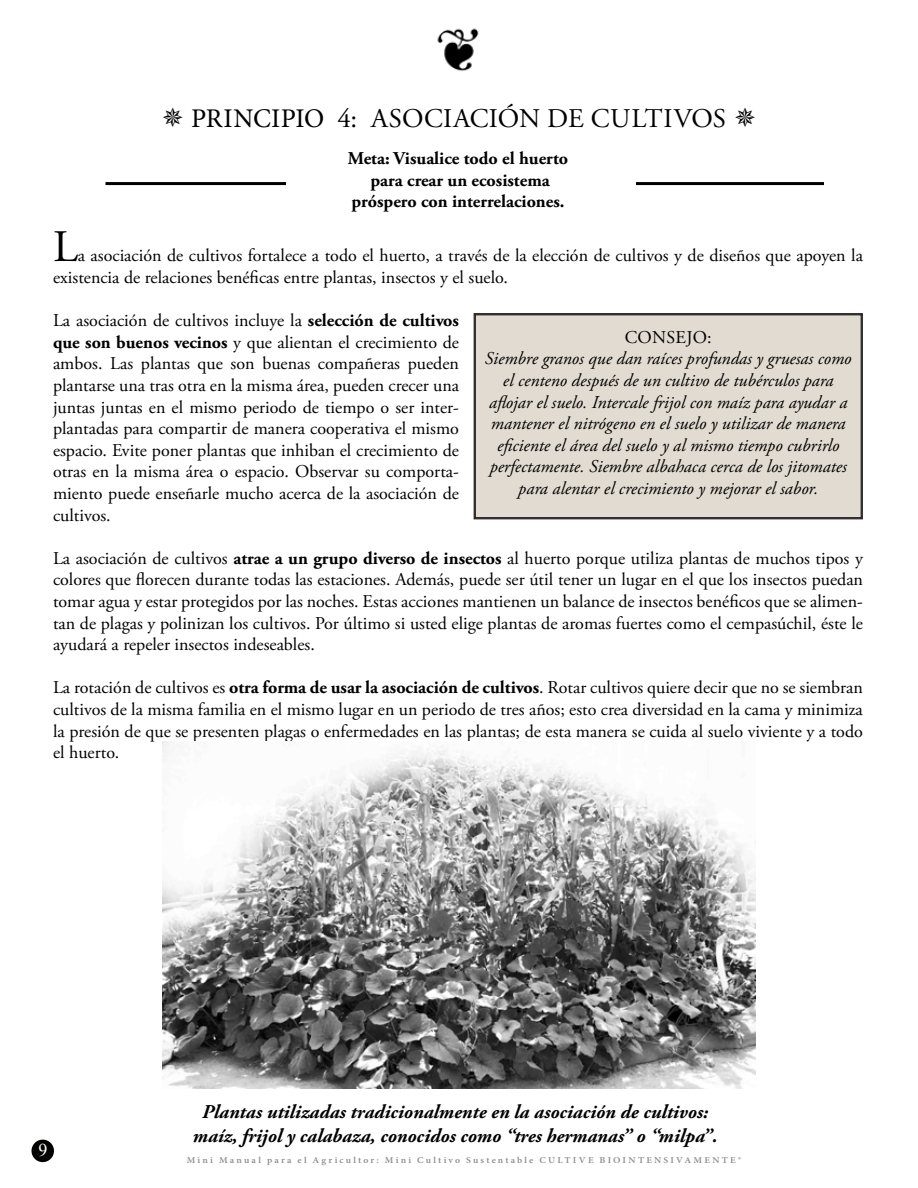
<style>
.page{position:relative;width:918px;height:1188px;background:#fff}
.page>*{position:absolute;margin:0;border:0;box-sizing:border-box;transform-origin:0 0}
.t1{font:45px "Adobe Garamond Pro";color:#000}
.t2{font:27px "Adobe Garamond Pro";letter-spacing:.015em;color:#000}
.t3{font:italic 700 19.5px/23.4px "Adobe Garamond Pro";color:#000;text-align:center}
.t4{font:18px/21.6px "Adobe Garamond Pro";color:#000;text-align:justify}
.t5{font:italic 18px/21.6px "Adobe Garamond Pro";color:#000;text-align:center}
.t6{font:700 18px/21.6px "Adobe Garamond Pro";color:#000;text-align:center}
.t7{font:18px "Times New Roman";color:#fffef9}
.t8{font:600 9px "Minion Pro";letter-spacing:.23em;color:#8a8c8e;scale:1.08 1}
.s1{font-family:"Minion Pro"}
.s2{font-weight:700}
</style>
<div class="page">
<div style="left:32px;top:1140px;width:22px;height:22px;background:#000;border-radius:50%"></div>
<img style="left:437px;top:28px;width:42px;height:43px">
<hr style="left:106px;top:182px;width:180px;height:3px;background:#000">
<hr style="left:636px;top:182px;width:188px;height:3px;background:#000">
<div style="left:474px;top:313px;width:389px;height:206px;background:#e1dbd1"></div>
<div style="left:475px;top:315px;width:386px;height:203px;border:1px solid #231f20"></div>
<img style="left:162px;top:741px;width:594px;height:347px">
<h2 class="t2" style="left:191px;top:103px;width:537px"><span class="s1">PRINCIPIO</span> 4: ASOCIACIÓN DE CULTIVOS</h2>
<p class="t6" style="left:348px;top:148px;width:222px">Meta: Visualice todo el huerto para crear un ecosistema próspero con interrelaciones.</p>
<h1 class="t1" style="left:53px;top:220px;width:26px">L</h1>
<p class="t4" style="left:53px;top:246px;width:812px;text-indent:25px">a asociación de cultivos fortalece a todo el huerto, a través de la elección de cultivos y de diseños que apoyen la existencia de relaciones benéficas entre plantas, insectos y el suelo.</p>
<p class="t4" style="left:53px;top:310px;width:408px">La asociación de cultivos incluye la <span class="s2">selección de cultivos que son buenos vecinos</span> y que alientan el crecimiento de ambos. Las plantas que son buenas compañeras pueden plantarse una tras otra en la misma área, pueden crecer una juntas juntas en el mismo periodo de tiempo o ser inter&shy;plantadas para compartir de manera cooperativa el mismo espacio. Evite poner plantas que inhiban el crecimiento de otras en la misma área o espacio. Observar su comporta&shy;miento puede enseñarle mucho acerca de la asociación de cultivos.</p>
<p class="t4" style="left:53px;top:548px;width:812px">La asociación de cultivos <span class="s2">atrae a un grupo diverso de insectos</span> al huerto porque utiliza plantas de muchos tipos y colores que florecen durante todas las estaciones. Además, puede ser útil tener un lugar en el que los insectos puedan tomar agua y estar protegidos por las noches. Estas acciones mantienen un balance de insectos benéficos que se alimen&shy;tan de plagas y polinizan los cultivos. Por último si usted elige plantas de aromas fuertes como el cempasúchil, éste le ayudará a repeler insectos indeseables.</p>
<p class="t4" style="left:53px;top:678px;width:812px">La rotación de cultivos es <span class="s2">otra forma de usar la asociación de cultivos</span>. Rotar cultivos quiere decir que no se siembran cultivos de la misma familia en el mismo lugar en un periodo de tres años; esto crea diversidad en la cama y minimiza la presión de que se presenten plagas o enfermedades en las plantas; de esta manera se cuida al suelo viviente y a todo el huerto.</p>
<p class="t4" style="left:625px;top:327px;width:26px">Conse</p>
<p class="t4" style="left:686px;top:327px;width:27px">jo:</p>
<p class="t5" style="left:485px;top:348px;width:368px">Siembre granos que dan raíces profundas y gruesas como el centeno después de un cultivo de tubérculos para aflojar el suelo. Intercale frijol con maíz para ayudar a mantener el nitrógeno en el suelo y utilizar de manera eficiente el área del suelo y al mismo tiempo cubrirlo perfectamente. Siembre albahaca cerca de los jitomates para alentar el crecimiento y mejorar el sabor.</p>
<p class="t7" style="left:38px;top:1138px;width:10px">9</p>
<p class="t3" style="left:193px;top:1101px;width:526px">Plantas utilizadas tradicionalmente en la asociación de cultivos: maíz, frijol y calabaza, conocidos como “tres hermanas” o “milpa”.</p>
<p class="t8" style="left:187px;top:1153px;width:515px">Mini Manual para el Agricultor: Mini Cultivo Sustentable CULTIVE BIOINTENSIVAMENTE®</p>
</div>
